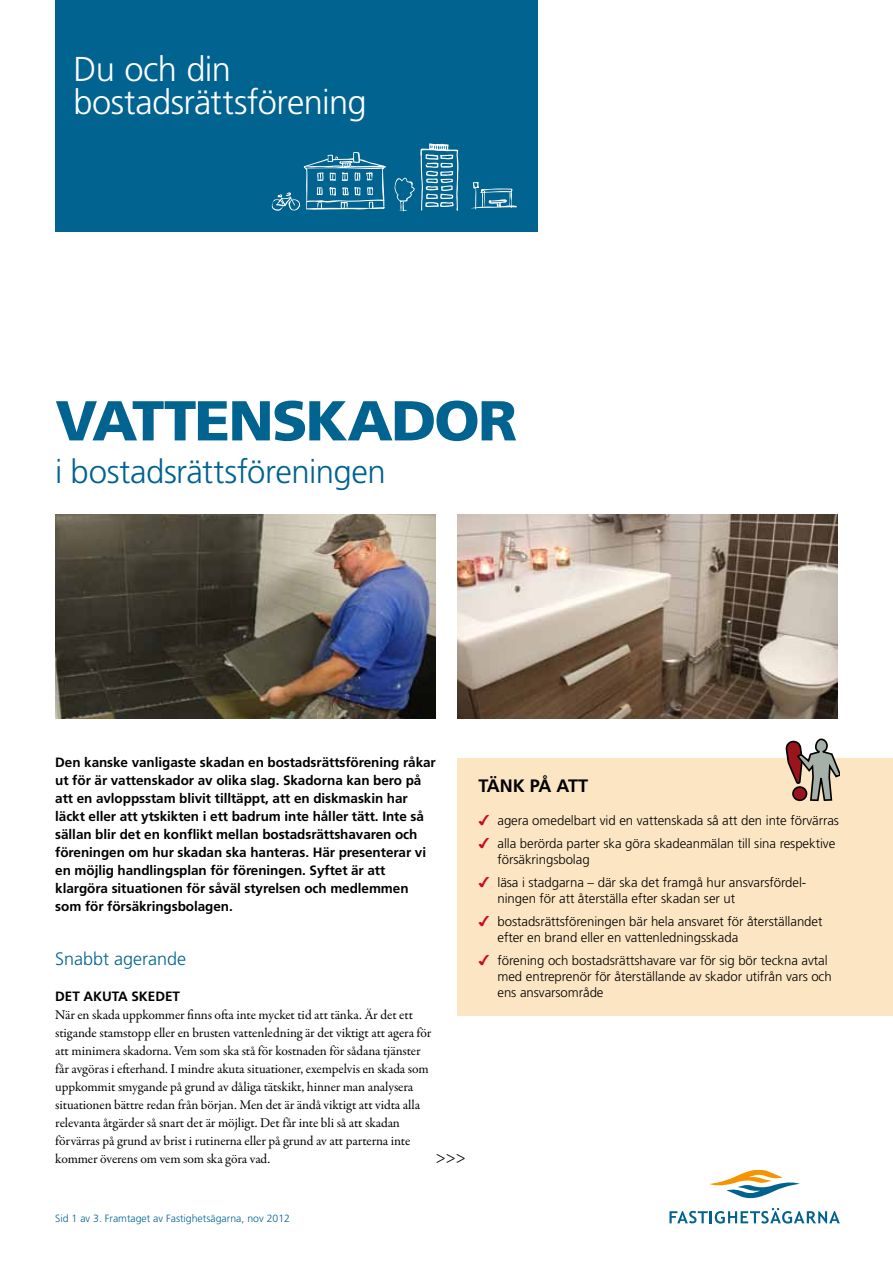
<style>
.page{position:relative;width:893px;height:1263px;background:#fff}
.page>*{position:absolute;margin:0;border:0;box-sizing:border-box;transform-origin:0 0}
.t1{font:900 56.1px "Frutiger LT Pro";letter-spacing:-.035em;color:#006390;scale:1.04 1}
.t2{font:300 34.5px/32.4px "Frutiger LT Pro";letter-spacing:-.02em;color:#fff}
.t3{font:300 33px "Frutiger LT Pro";letter-spacing:-.015em;color:#006390}
.t4{font:300 18px "Frutiger LT Pro";color:#006390}
.t5{font:700 18px "Frutiger LT Pro";letter-spacing:-.035em;color:#000}
.t6{font:18px "Minion Pro";color:#000}
.t7{font:13.5px/18px "Garamond Premr Pro";letter-spacing:-.01em;color:#000}
.t8{font:700 13.5px/18px "Frutiger LT Pro";letter-spacing:-.005em;color:#000}
.t9{font:300 13.2px/23.2px "Frutiger LT Pro";letter-spacing:-.005em;color:#000}
.t10{font:300 10.5px "Frutiger LT Pro";color:#006390}
.s1{font-family:"Monotype Sorts";font-weight:400;color:#cd071e}
</style>
<div class="page">
<svg style="left:669px;top:1208px;width:171px;height:15px"></svg>
<svg style="left:709px;top:1170px;width:91px;height:29px"></svg>
<div style="left:55px;top:0;width:483px;height:231px;background:#006390"></div>
<svg style="left:394px;top:143px;width:64px;height:69px"></svg>
<svg style="left:471px;top:182px;width:46px;height:27px"></svg>
<svg style="left:272px;top:152px;width:114px;height:59px"></svg>
<div style="left:457px;top:758px;width:436px;height:258px;background:#fce5c2"></div>
<svg style="left:785px;top:738px;width:55px;height:63px"></svg>
<img style="left:55px;top:514px;width:381px;height:205px">
<img style="left:457px;top:514px;width:381px;height:205px">
<h2 class="t2" style="left:73px;top:53px;width:295px">Du och din bostadsrättsförening</h2>
<h1 class="t1" style="left:55px;top:387px;width:446px">VATTENSKADOR</h1>
<h3 class="t3" style="left:55px;top:452px;width:332px">i bostadsrättsföreningen</h3>
<p class="t8" style="left:55px;top:753px;width:382px">Den kanske vanligaste skadan en bostadsrättsförening råkar ut för är vattenskador av olika slag. Skadorna kan bero på att en avloppsstam blivit tilltäppt, att en diskmaskin har läckt eller att ytskikten i ett badrum inte håller tätt. Inte så sällan blir det en konflikt mellan bostadsrättshavaren och föreningen om hur skadan ska hanteras. Här presenterar vi en möjlig handlingsplan för föreningen. Syftet är att klargöra situationen för såväl styrelsen och medlemmen som för försäkringsbolagen.</p>
<h3 class="t4" style="left:55px;top:948px;width:133px">Snabbt agerande</h3>
<p class="t8" style="left:55px;top:987px;width:126px">DET AKUTA SKEDET</p>
<p class="t7" style="left:55px;top:1006px;width:378px">När en skada uppkommer finns ofta inte mycket tid att tänka. Är det ett stigande stamstopp eller en brusten vattenledning är det viktigt att agera för att minimera skadorna. Vem som ska stå för kostnaden för sådana tjänster får avgöras i efterhand. I mindre akuta situationer, exempelvis en skada som uppkommit smygande på grund av dåliga tätskikt, hinner man analysera situationen bättre redan från början. Men det är ändå viktigt att vidta alla relevanta åtgärder så snart det är möjligt. Det får inte bli så att skadan förvärras på grund av brist i rutinerna eller på grund av att parterna inte kommer överens om vem som ska göra vad.</p>
<h3 class="t6" style="left:436px;top:1145px;width:31px">&gt;&gt;&gt;</h3>
<h3 class="t5" style="left:478px;top:775px;width:111px">TÄNK PÅ ATT</h3>
<p class="t9" style="left:478px;top:809px;width:362px"><span class="s1">4</span> agera omedelbart vid en vattenskada så att den inte förvärras<br><span class="s1">4</span> alla berörda parter ska göra skadeanmälan till sina respektive</p>
<p class="t9" style="left:478px;top:848px;width:329px;text-indent:19px">försäkringsbolag<br><span class="s1">4</span> läsa i stadgarna – där ska det framgå hur ansvarsfördel-</p>
<p class="t9" style="left:478px;top:887px;width:346px;text-indent:19px">ningen för att återställa efter skadan ser ut<br><span class="s1">4</span> bostadsrättsföreningen bär hela ansvaret för återställandet</p>
<p class="t9" style="left:478px;top:926px;width:351px;text-indent:19px">efter en brand eller en vattenledningsskada<br><span class="s1">4</span> förening och bostadsrättshavare var för sig bör teckna avtal</p>
<p class="t9" style="left:497px;top:968px;width:336px;line-height:15.8px">med entreprenör för återställande av skador utifrån vars och ens ansvarsområde</p>
<p class="t10" style="left:55px;top:1212px;width:236px">Sid 1 av 3. Framtaget av Fastighetsägarna, nov 2012</p>
</div>
